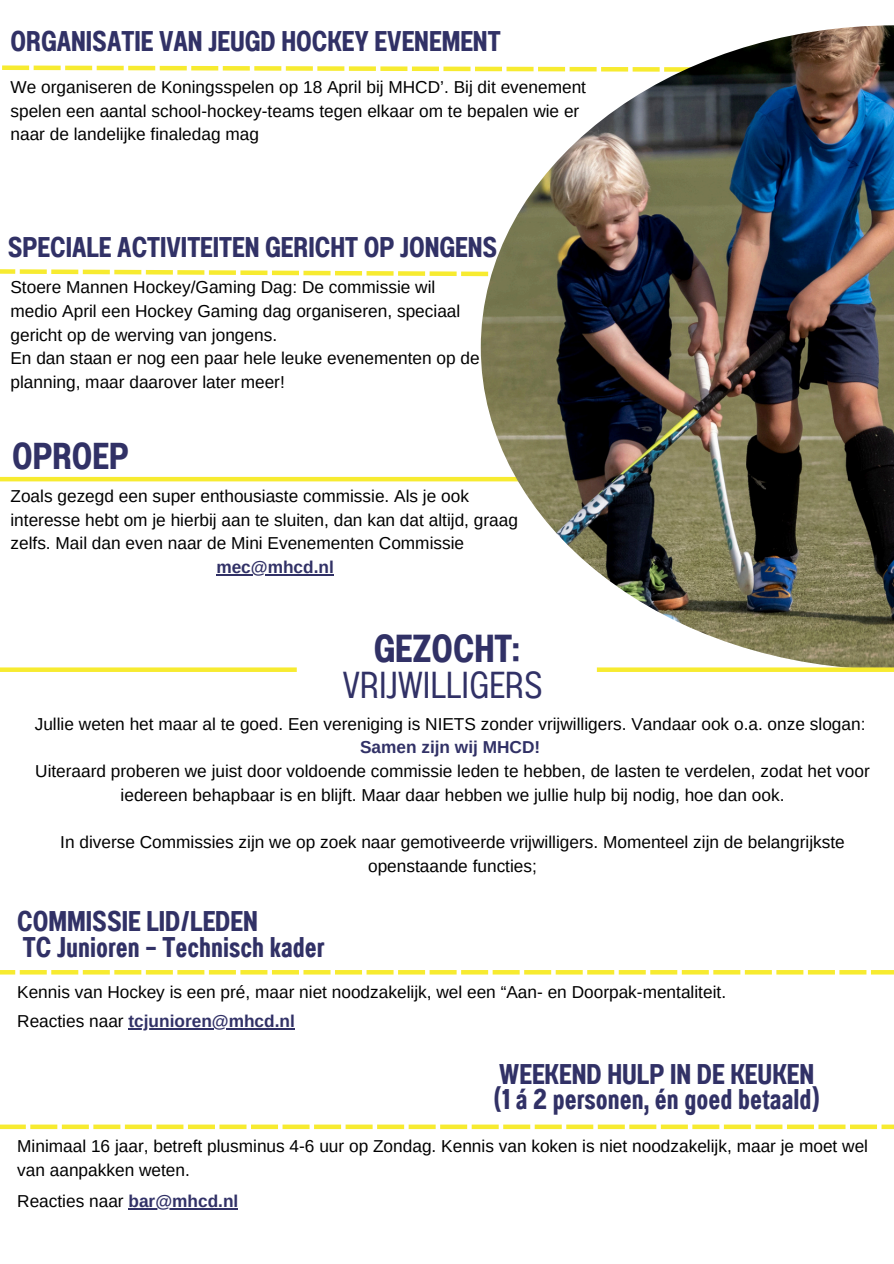
<style>
.page{position:relative;width:894px;height:1264px;background:#fff}
.page>*{position:absolute;margin:0;border:0;box-sizing:border-box;transform-origin:0 0}
.t1{font:39px "Anantason Bold Wd 50";color:#313166}
.t2{font:37.5px "Anantason Wd 50";color:#313166}
.t3{font:37.35px "Anantason Bold Wd 50";color:#313166}
.t4{font:28.5px/25.8px "Anantason Bold Wd 50";color:#313166}
.t5{font:17.25px/23.7px "Arimo";color:#000}
.t6{font:700 17.25px "Arimo";color:#313166}
.s1{font-weight:400;color:#000}
.s2{font-weight:700;color:#313166}
</style>
<div class="page">
<svg style="left:2px;top:65px;width:478px;height:7px"></svg>
<svg style="left:0;top:269px;width:480px;height:8px"></svg>
<hr style="left:0;top:477px;width:535px;height:4px;background:#f7eb30">
<img style="left:480px;top:25px;width:413px;height:642px">
<hr style="left:216px;top:574px;width:118px;height:1px;background:#313166">
<div style="left:596px;top:667px;width:297px;height:5px;background:#f7eb30"></div>
<div style="left:0;top:667px;width:297px;height:5px;background:#f7eb30"></div>
<svg style="left:0;top:970px;width:893px;height:4px;background:#f8ed4e"></svg>
<hr style="left:128px;top:1027px;width:167px;height:2px;background:#313166">
<div style="left:0;top:1124px;width:26px;height:5px;background:#f7eb30"></div>
<div style="left:30px;top:1124px;width:27px;height:5px;background:#f7eb30"></div>
<div style="left:62px;top:1124px;width:27px;height:5px;background:#f7eb30"></div>
<div style="left:93px;top:1124px;width:27px;height:5px;background:#f7eb30"></div>
<div style="left:125px;top:1124px;width:27px;height:5px;background:#f7eb30"></div>
<div style="left:156px;top:1124px;width:27px;height:5px;background:#f7eb30"></div>
<div style="left:188px;top:1124px;width:27px;height:5px;background:#f7eb30"></div>
<div style="left:219px;top:1124px;width:27px;height:5px;background:#f7eb30"></div>
<div style="left:251px;top:1124px;width:27px;height:5px;background:#f7eb30"></div>
<div style="left:282px;top:1124px;width:27px;height:5px;background:#f7eb30"></div>
<div style="left:314px;top:1124px;width:27px;height:5px;background:#f7eb30"></div>
<div style="left:345px;top:1124px;width:27px;height:5px;background:#f7eb30"></div>
<div style="left:377px;top:1124px;width:27px;height:5px;background:#f7eb30"></div>
<div style="left:408px;top:1124px;width:27px;height:5px;background:#f7eb30"></div>
<div style="left:440px;top:1124px;width:27px;height:5px;background:#f7eb30"></div>
<div style="left:471px;top:1124px;width:27px;height:5px;background:#f7eb30"></div>
<div style="left:503px;top:1124px;width:27px;height:5px;background:#f7eb30"></div>
<div style="left:534px;top:1124px;width:27px;height:5px;background:#f7eb30"></div>
<div style="left:566px;top:1124px;width:27px;height:5px;background:#f7eb30"></div>
<div style="left:597px;top:1124px;width:27px;height:5px;background:#f7eb30"></div>
<div style="left:629px;top:1124px;width:27px;height:5px;background:#f7eb30"></div>
<div style="left:660px;top:1124px;width:27px;height:5px;background:#f7eb30"></div>
<div style="left:692px;top:1124px;width:27px;height:5px;background:#f7eb30"></div>
<div style="left:723px;top:1124px;width:27px;height:5px;background:#f7eb30"></div>
<div style="left:755px;top:1124px;width:27px;height:5px;background:#f7eb30"></div>
<div style="left:786px;top:1124px;width:27px;height:5px;background:#f7eb30"></div>
<div style="left:818px;top:1124px;width:27px;height:5px;background:#f7eb30"></div>
<div style="left:849px;top:1124px;width:27px;height:5px;background:#f7eb30"></div>
<div style="left:881px;top:1124px;width:12px;height:5px;background:#f7eb30"></div>
<hr style="left:128px;top:1208px;width:110px;height:1px;background:#313166">
<p class="t4" style="left:10px;top:29px;width:491px">ORGANISATIE VAN JEUGD HOCKEY EVENEMENT</p>
<p class="t5" style="left:10px;top:75px;width:577px">We organiseren de Koningsspelen op 18 April bij MHCD’. Bij dit evenement spelen een aantal school-hockey-teams tegen elkaar om te bepalen wie er naar de landelijke finaledag mag</p>
<p class="t4" style="left:8px;top:235px;width:491px">SPECIALE ACTIVITEITEN GERICHT OP JONGENS</p>
<h3 class="t5" style="left:10px;top:275px;width:451px">Stoere Mannen Hockey/Gaming Dag: De commissie wil medio April een Hockey Gaming dag organiseren, speciaal gericht op de werving van jongens.</h3>
<p class="t5" style="left:10px;top:346px;width:470px">En dan staan er nog een paar hele leuke evenementen op de planning, maar daarover later meer!</p>
<p class="t3" style="left:12px;top:434px;width:118px">OPROEP</p>
<p class="t5" style="left:10px;top:484px;width:460px">Zoals gezegd een super enthousiaste commissie. Als je ook</p>
<p class="t5" style="left:10px;top:508px;width:509px">interesse hebt om je hierbij aan te sluiten, dan kan dat altijd, graag zelfs. Mail dan even naar de Mini Evenementen Commissie</p>
<h1 class="t6" style="left:216px;top:557px;width:119px">mec@mhcd.nl</h1>
<p class="t1" style="left:374px;top:626px;width:147px">GEZOCHT:</p>
<p class="t2" style="left:343px;top:663px;width:202px">VRIJWILLIGERS</p>
<p class="t5" style="left:35px;top:712px;width:832px">Jullie weten het maar al te goed. Een vereniging is NIETS zonder vrijwilligers. Vandaar ook o.a. onze slogan:</p>
<p class="t6" style="left:360px;top:738px;width:182px">Samen zijn wij MHCD!</p>
<h2 class="t5" style="left:35px;top:759px;width:835px;text-align:center">Uiteraard proberen we juist door voldoende commissie leden te hebben, de lasten te verdelen, zodat het voor iedereen behapbaar is en blijft. Maar daar hebben we jullie hulp bij nodig, hoe dan ook.</h2>
<p class="t5" style="left:60px;top:830px;width:785px;text-align:center">In diverse Commissies zijn we op zoek naar gemotiveerde vrijwilligers. Momenteel zijn de belangrijkste openstaande functies;</p>
<p class="t4" style="left:17px;top:908px;width:309px">COMMISSIE LID/LEDEN<br>TC Junioren – Technisch kader</p>
<p class="t5" style="left:17px;top:979px;width:710px">Kennis van Hockey is een pré, maar niet noodzakelijk, wel een “Aan- en Doorpak-mentaliteit.</p>
<p class="t6" style="left:17px;top:1011px;width:279px"><span class="s1">Reacties naar</span> tcjunioren@mhcd.nl</p>
<p class="t4" style="left:493px;top:1060px;width:327px">WEEKEND HULP IN DE KEUKEN (1 á 2 personen, én goed betaald)</p>
<h4 class="t5" style="left:17px;top:1134px;width:852px">Minimaal 16 jaar, betreft plusminus 4-6 uur op Zondag. Kennis van koken is niet noodzakelijk, maar je moet wel van aanpakken weten.</h4>
<p class="t5" style="left:17px;top:1189px;width:222px">Reacties naar <span class="s2">bar@mhcd.nl</span></p>
</div>
